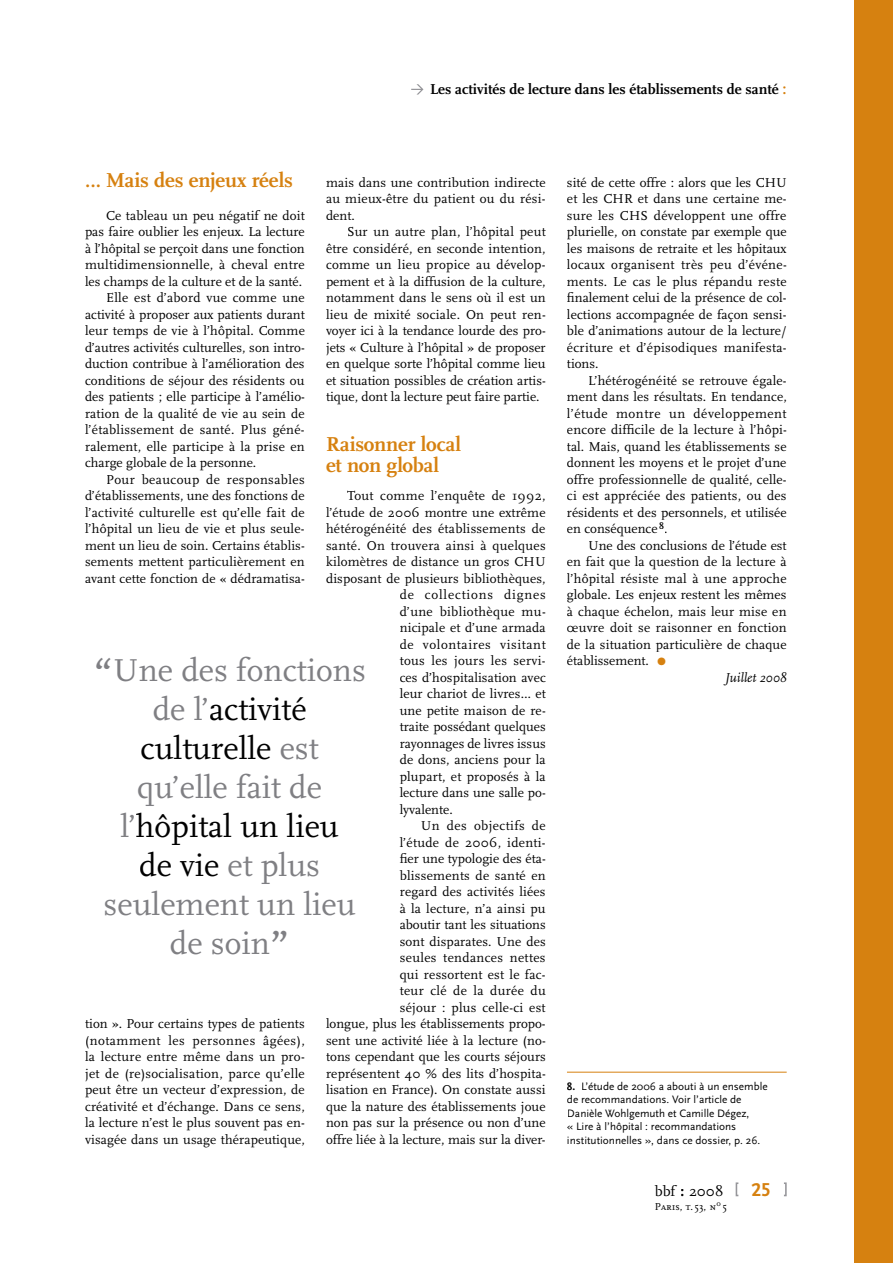
<style>
.page{position:relative;width:893px;height:1263px;background:#fff}
.page>*{position:absolute;margin:0;border:0;box-sizing:border-box;transform-origin:0 0}
.t1{font:33px/39px "Scala";color:#7f7f83;text-align:center}
.t2{font:700 21px/21px "Scala";letter-spacing:-.005em;color:#d68110}
.t3{font:700 19.5px "Scala Sans LF";color:#d68110}
.t4{font:700 15px "Scala";color:#000}
.t5{font:15px "Scala";color:#000}
.t6{font:13.5px/16.5px "Scala";letter-spacing:.01em;color:#000;text-align:justify}
.t7{font:13.5px "Scala";letter-spacing:.03em;color:#000}
.t8{font:13.5px "Scala";letter-spacing:.045em;color:#000}
.t9{font:13.5px "Scala";letter-spacing:.06em;color:#000}
.t10{font:italic 13.5px "Scala";color:#000}
.t11{font:11.25px/13.5px "Scala Sans";color:#000}
.t12{font:10.5px "Scala Caps";color:#000}
.s1{font-size:16.5px;color:#d68110}
.s2{font-size:48px}
.s3{color:#000}
.s4{font-family:"Scala Sans LF";font-weight:700}
.s5{font-family:"Scala Sans";font-weight:700}
</style>
<div class="page">
<svg style="left:736px;top:1182px;width:2px;height:14px"></svg>
<svg style="left:784px;top:1182px;width:3px;height:14px"></svg>
<div style="left:855px;top:0;width:38px;height:1263px;background:#d68110"></div>
<svg style="left:411px;top:84px;width:12px;height:11px"></svg>
<hr style="left:567px;top:1072px;width:220px;height:1px;background:#d68110">
<p class="t4" style="left:430px;top:81px;width:358px">Les activités de lecture dans les établissements de santé <span class="s1">:</span></p>
<h2 class="t2" style="left:85px;top:169px;width:209px">… Mais des enjeux réels</h2>
<p class="t6" style="left:106px;top:207px;width:200px">Ce tableau un peu négatif ne doit</p>
<p class="t6" style="left:85px;top:224px;width:221px">pas faire oublier les enjeux. La lecture</p>
<p class="t6" style="left:85px;top:240px;width:221px">à l’hôpital se perçoit dans une fonction</p>
<p class="t6" style="left:85px;top:257px;width:221px">multidimensionnelle, à cheval entre</p>
<p class="t6" style="left:85px;top:273px;width:219px">les champs de la culture et de la santé.</p>
<p class="t6" style="left:106px;top:290px;width:200px">Elle est d’abord vue comme une</p>
<p class="t6" style="left:85px;top:306px;width:221px">activité à proposer aux patients durant</p>
<p class="t6" style="left:85px;top:323px;width:221px">leur temps de vie à l’hôpital. Comme</p>
<p class="t6" style="left:85px;top:339px;width:221px">d’autres activités culturelles, son intro-</p>
<p class="t6" style="left:85px;top:356px;width:221px">duction contribue à l’amélioration des</p>
<p class="t6" style="left:85px;top:372px;width:221px">conditions de séjour des résidents ou</p>
<p class="t6" style="left:85px;top:389px;width:221px">des patients ; elle participe à l’amélio-</p>
<p class="t6" style="left:85px;top:405px;width:221px">ration de la qualité de vie au sein de</p>
<p class="t6" style="left:85px;top:422px;width:221px">l’établissement de santé. Plus géné-</p>
<p class="t6" style="left:85px;top:438px;width:221px">ralement, elle participe à la prise en</p>
<p class="t6" style="left:85px;top:455px;width:173px">charge globale de la personne.</p>
<p class="t7" style="left:106px;top:472px;width:200px">Pour beaucoup de responsables</p>
<p class="t6" style="left:85px;top:488px;width:221px">d’établissements, une des fonctions de</p>
<p class="t6" style="left:85px;top:504px;width:221px">l’activité culturelle est qu’elle fait de</p>
<p class="t6" style="left:85px;top:521px;width:221px">l’hôpital un lieu de vie et plus seule-</p>
<p class="t6" style="left:85px;top:537px;width:221px">ment un lieu de soin. Certains établis-</p>
<p class="t6" style="left:85px;top:554px;width:221px">sements mettent particulièrement en</p>
<p class="t6" style="left:85px;top:570px;width:221px">avant cette fonction de « dédramatisa-</p>
<p class="t6" style="left:326px;top:174px;width:221px">mais dans une contribution indirecte au mieux-être du patient ou du rési&shy;dent.</p>
<p class="t6" style="left:326px;top:224px;width:221px;text-indent:21px">Sur un autre plan, l’hôpital peut être considéré, en seconde intention, comme un lieu propice au dévelop&shy;pement et à la diffusion de la culture, notamment dans le sens où il est un lieu de mixité sociale. On peut ren&shy;voyer ici à la tendance lourde des pro&shy;jets « Culture à l’hôpital » de proposer en quelque sorte l’hôpital comme lieu et situation possibles de création artis&shy;tique, dont la lecture peut faire partie.</p>
<h2 class="t2" style="left:326px;top:433px;width:137px">Raisonner local et non global</h2>
<p class="t6" style="left:347px;top:488px;width:200px">Tout comme l’enquête de 1992,</p>
<p class="t6" style="left:326px;top:504px;width:221px">l’étude de 2006 montre une extrême</p>
<p class="t6" style="left:326px;top:521px;width:221px">hétérogénéité des établissements de</p>
<p class="t6" style="left:326px;top:537px;width:221px">santé. On trouvera ainsi à quelques</p>
<p class="t6" style="left:326px;top:554px;width:221px">kilomètres de distance un gros CHU</p>
<p class="t6" style="left:326px;top:570px;width:221px">disposant de plusieurs bibliothèques,</p>
<p class="t9" style="left:400px;top:587px;width:148px">de collections dignes</p>
<p class="t6" style="left:400px;top:603px;width:147px">d’une bibliothèque mu-</p>
<p class="t6" style="left:400px;top:620px;width:147px">nicipale et d’une armada</p>
<p class="t8" style="left:400px;top:637px;width:148px">de volontaires visitant</p>
<p class="t6" style="left:400px;top:653px;width:147px">tous les jours les servi-</p>
<p class="t6" style="left:400px;top:669px;width:148px">ces d’hospitalisation avec</p>
<p class="t6" style="left:400px;top:686px;width:148px">leur chariot de livres… et</p>
<p class="t6" style="left:400px;top:702px;width:148px">une petite maison de re-</p>
<p class="t6" style="left:400px;top:719px;width:147px">traite possédant quelques</p>
<p class="t6" style="left:400px;top:735px;width:147px">rayonnages de livres issus</p>
<p class="t6" style="left:400px;top:752px;width:147px">de dons, anciens pour la</p>
<p class="t6" style="left:400px;top:768px;width:148px">plupart, et proposés à la</p>
<p class="t6" style="left:400px;top:785px;width:148px">lecture dans une salle po-</p>
<p class="t6" style="left:400px;top:801px;width:55px">lyvalente.</p>
<p class="t7" style="left:421px;top:818px;width:126px">Un des objectifs de</p>
<p class="t6" style="left:400px;top:834px;width:147px">l’étude de 2006, identi-</p>
<p class="t6" style="left:400px;top:851px;width:147px">fier une typologie des éta-</p>
<p class="t6" style="left:400px;top:867px;width:148px">blissements de santé en</p>
<p class="t6" style="left:400px;top:884px;width:147px">regard des activités liées</p>
<p class="t6" style="left:400px;top:900px;width:147px">à la lecture, n’a ainsi pu</p>
<p class="t6" style="left:400px;top:917px;width:147px">aboutir tant les situations</p>
<p class="t6" style="left:400px;top:933px;width:148px">sont disparates. Une des</p>
<p class="t6" style="left:400px;top:950px;width:147px">seules tendances nettes</p>
<p class="t6" style="left:400px;top:966px;width:147px">qui ressortent est le fac-</p>
<p class="t6" style="left:400px;top:983px;width:148px">teur clé de la durée du</p>
<p class="t6" style="left:400px;top:999px;width:147px">séjour : plus celle-ci est</p>
<p class="t6" style="left:326px;top:1016px;width:221px">longue, plus les établissements propo-</p>
<p class="t6" style="left:326px;top:1032px;width:221px">sent une activité liée à la lecture (no-</p>
<p class="t6" style="left:326px;top:1049px;width:221px">tons cependant que les courts séjours</p>
<p class="t6" style="left:326px;top:1065px;width:221px">représentent 40 % des lits d’hospita-</p>
<p class="t6" style="left:326px;top:1082px;width:221px">lisation en France). On constate aussi</p>
<p class="t6" style="left:326px;top:1098px;width:221px">que la nature des établissements joue</p>
<p class="t6" style="left:326px;top:1115px;width:221px">non pas sur la présence ou non d’une</p>
<p class="t6" style="left:326px;top:1131px;width:221px">offre liée à la lecture, mais sur la diver-</p>
<h1 class="t1" style="left:93px;top:651px;width:274px"><span class="s2">“</span>Une des fonctions de l’<span class="s3">activité culturelle</span> est qu’elle fait de l’<span class="s3">hôpital un lieu<br>de vie</span> et plus seulement un lieu de soin<span class="s2">”</span></h1>
<p class="t6" style="left:85px;top:1016px;width:221px">tion ». Pour certains types de patients (notamment les personnes âgées), la lecture entre même dans un pro&shy;jet de (re)socialisation, parce qu’elle peut être un vecteur d’expression, de créativité et d’échange. Dans ce sens, la lecture n’est le plus souvent pas en&shy;visagée dans un usage thérapeutique,</p>
<p class="t6" style="left:567px;top:174px;width:221px">sité de cette offre : alors que les CHU et les CHR et dans une certaine me&shy;sure les CHS développent une offre plurielle, on constate par exemple que les maisons de retraite et les hôpitaux locaux organisent très peu d’événe&shy;ments. Le cas le plus répandu reste finalement celui de la présence de col&shy;lections accompagnée de façon sensi&shy;ble d’animations autour de la lecture/ écriture et d’épisodiques manifesta&shy;tions.</p>
<p class="t6" style="left:567px;top:372px;width:221px;text-indent:21px">L’hétérogénéité se retrouve égale&shy;ment dans les résultats. En tendance, l’étude montre un développement encore difficile de la lecture à l’hôpi&shy;tal. Mais, quand les établissements se donnent les moyens et le projet d’une offre professionnelle de qualité, celle&shy;ci est appréciée des patients, ou des résidents et des personnels, et utilisée en conséquence <sup>8</sup>.</p>
<p class="t6" style="left:567px;top:537px;width:221px;text-indent:21px">Une des conclusions de l’étude est en fait que la question de la lecture à l’hôpital résiste mal à une approche globale. Les enjeux restent les mêmes à chaque échelon, mais leur mise en œuvre doit se raisonner en fonction de la situation particulière de chaque établissement.</p>
<p class="t10" style="left:656px;top:670px;width:133px"><sup>•</sup> Juillet 2008</p>
<p class="t11" style="left:567px;top:1080px;width:202px"><span class="s4">8.</span> L’étude de 2006 a abouti à un ensemble de recommandations. Voir l’article de Danièle Wohlgemuth et Camille Dégez,<br>« Lire à l’hôpital : recommandations institutionnelles », dans ce dossier, p. 26.</p>
<p class="t5" style="left:655px;top:1183px;width:70px">bbf <span class="s5">:</span> 2008</p>
<h3 class="t3" style="left:751px;top:1179px;width:21px">25</h3>
<p class="t12" style="left:655px;top:1200px;width:74px">Paris, t. 53, n<sup>o</sup> 5</p>
</div>
